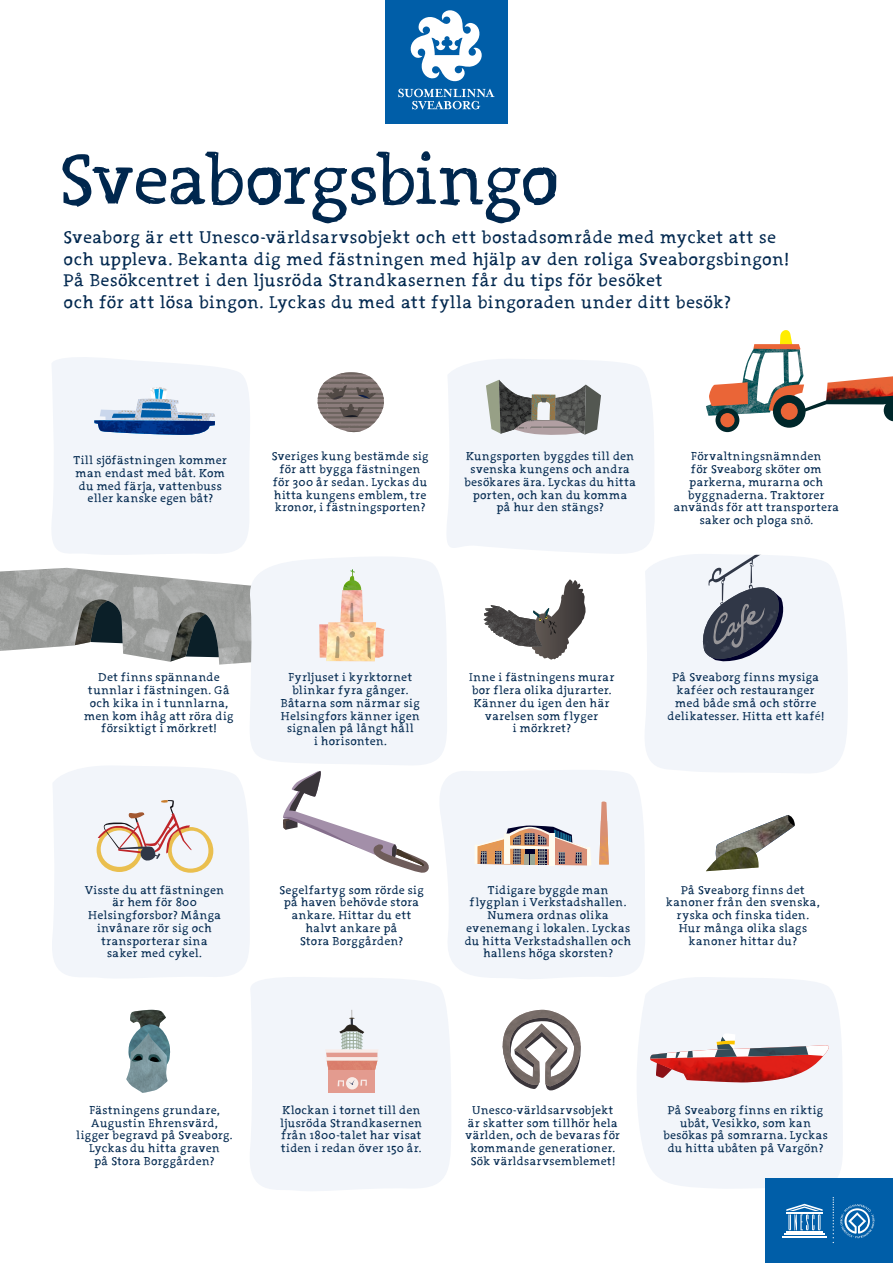
<style>
.page{position:relative;width:893px;height:1263px;background:#fff}
.page>*{position:absolute;margin:0;border:0;box-sizing:border-box;transform-origin:0 0}
.t1{font:74.1px "Sketchyv 330092016";letter-spacing:-.095em;color:#00274e}
.t2{font:18px/21.9px "Sketchyv 330092016";letter-spacing:-.035em;color:#00274e}
.t3{font:12px/12.8px "Sketchyv 330092016";letter-spacing:-.03em;color:#00274e;text-align:center}
</style>
<div class="page">
<div style="left:661px;top:554px;width:187px;height:219px;background:#f2f5fa"></div>
<svg style="left:700px;top:554px;width:86px;height:110px"></svg>
<div style="left:52px;top:874px;width:198px;height:104px;background:#f2f5fa"></div>
<div style="left:448px;top:874px;width:197px;height:105px;background:#f2f5fa"></div>
<svg style="left:246px;top:976px;width:208px;height:215px;fill:#f2f5fa"></svg>
<svg style="left:629px;top:976px;width:214px;height:214px;fill:#f2f5fa"></svg>
<svg style="left:126px;top:1010px;width:45px;height:83px"></svg>
<svg style="left:706px;top:815px;width:89px;height:56px"></svg>
<div style="left:773px;top:395px;width:33px;height:33px;background:#00272a;border-radius:50%"></div>
<svg style="left:715px;top:408px;width:24px;height:24px"></svg>
<div style="left:720px;top:413px;width:15px;height:14px;background:#ea6537;border-radius:50%"></div>
<svg style="left:706px;top:330px;width:187px;height:91px"></svg>
<svg style="left:525px;top:1009px;width:56px;height:82px"></svg>
<img style="left:502px;top:1010px;width:78px;height:76px">
<div style="left:328px;top:1070px;width:47px;height:23px;background:#e39b8f"></div>
<svg style="left:325px;top:1010px;width:54px;height:60px"></svg>
<div style="left:346px;top:1077px;width:12px;height:12px;background:#f8ece8;border-radius:50%"></div>
<svg style="left:338px;top:1080px;width:29px;height:6px"></svg>
<div style="left:385px;top:0;width:123px;height:123px;background:#005ea8"></div>
<svg style="left:398px;top:10px;width:97px;height:99px"></svg>
<svg style="left:0;top:357px;width:661px;height:517px"></svg>
<div style="left:766px;top:1178px;width:127px;height:85px;background:#005ea8"></div>
<svg style="left:833px;top:1197px;width:1px;height:46px"></svg>
<hr style="left:786px;top:1231px;width:37px;height:1px;background:#fff">
<hr style="left:784px;top:1234px;width:40px;height:1px;background:#fff">
<hr style="left:782px;top:1236px;width:44px;height:2px;background:#fff">
<svg style="left:786px;top:1204px;width:37px;height:26px"></svg>
<svg style="left:840px;top:1204px;width:34px;height:34px"></svg>
<svg style="left:649px;top:1033px;width:180px;height:12px"></svg>
<img style="left:649px;top:1045px;width:180px;height:37px">
<h1 class="t1" style="left:58px;top:133px;width:507px">Sveaborgsbingo</h1>
<p class="t2" style="left:64px;top:226px;width:728px">Sveaborg är ett Unesco-världsarvsobjekt och ett bostadsområde med mycket att se och uppleva. Bekanta dig med fästningen med hjälp av den roliga Sveaborgsbingon!<br>På Besökcentret i den ljusröda Strandkasernen får du tips för besöket<br>och för att lösa bingon. Lyckas du med att fylla bingoraden under ditt besök?</p>
<p class="t3" style="left:74px;top:454px;width:156px">Till sjöfästningen kommer man endast med båt. Kom du med färja, vattenbuss eller kanske egen båt?</p>
<p class="t3" style="left:272px;top:450px;width:159px">Sveriges kung bestämde sig för att bygga fästningen för 300 år sedan. Lyckas du hitta kungens emblem, tre kronor, i fästningsporten?</p>
<p class="t3" style="left:464px;top:450px;width:174px">Kungsporten byggdes till den svenska kungens och andra besökares ära. Lyckas du hitta porten, och kan du komma på hur den stängs?</p>
<p class="t3" style="left:674px;top:450px;width:168px">Förvaltningsnämnden<br>för Sveaborg sköter om parkerna, murarna och byggnaderna. Traktorer används för att transportera saker och ploga snö.</p>
<p class="t3" style="left:84px;top:671px;width:152px">Det finns spännande tunnlar i fästningen. Gå och kika in i tunnlarna, men kom ihåg att röra dig försiktigt i mörkret!</p>
<p class="t3" style="left:281px;top:671px;width:141px">Fyrljuset i kyrktornet blinkar fyra gånger.<br>Båtarna som närmar sig<br>Helsingfors känner igen signalen på långt håll<br>i horisonten.</p>
<p class="t3" style="left:469px;top:671px;width:148px">Inne i fästningens murar bor flera olika djurarter.<br>Känner du igen den här varelsen som flyger<br>i mörkret?</p>
<p class="t3" style="left:668px;top:671px;width:159px">På Sveaborg finns mysiga kaféer och restauranger med både små och större delikatesser. Hitta ett kafé!</p>
<p class="t3" style="left:85px;top:883px;width:141px">Visste du att fästningen är hem för 800<br>Helsingforsbor? Många invånare rör sig och transporterar sina saker med cykel.</p>
<p class="t3" style="left:279px;top:883px;width:147px">Segelfartyg som rörde sig på haven behövde stora ankare. Hittar du ett halvt ankare på<br>Stora Borggården?</p>
<p class="t3" style="left:465px;top:883px;width:169px">Tidigare byggde man flygplan i Verkstadshallen.<br>Numera ordnas olika evenemang i lokalen. Lyckas du hitta Verkstadshallen och hallens höga skorsten?</p>
<p class="t3" style="left:666px;top:883px;width:156px">På Sveaborg finns det kanoner från den svenska, ryska och finska tiden.<br>Hur många olika slags kanoner hittar du?</p>
<p class="t3" style="left:77px;top:1103px;width:158px">Fästningens grundare,<br>Augustin Ehrensvärd, ligger begravd på Sveaborg.<br>Lyckas du hitta graven<br>på Stora Borggården?</p>
<p class="t3" style="left:281px;top:1103px;width:144px;text-align:left">Klockan i tornet till den ljusröda Strandkasernen från 1800-talet har visat tiden i redan över 150 år.</p>
<p class="t3" style="left:465px;top:1103px;width:157px">Unesco-världsarvsobjekt är skatter som tillhör hela världen, och de bevaras för kommande generationer.<br>Sök världsarvsemblemet!</p>
<p class="t3" style="left:663px;top:1103px;width:167px">På Sveaborg finns en riktig ubåt, Vesikko, som kan besökas på somrarna. Lyckas du hitta ubåten på Vargön?</p>
</div>
